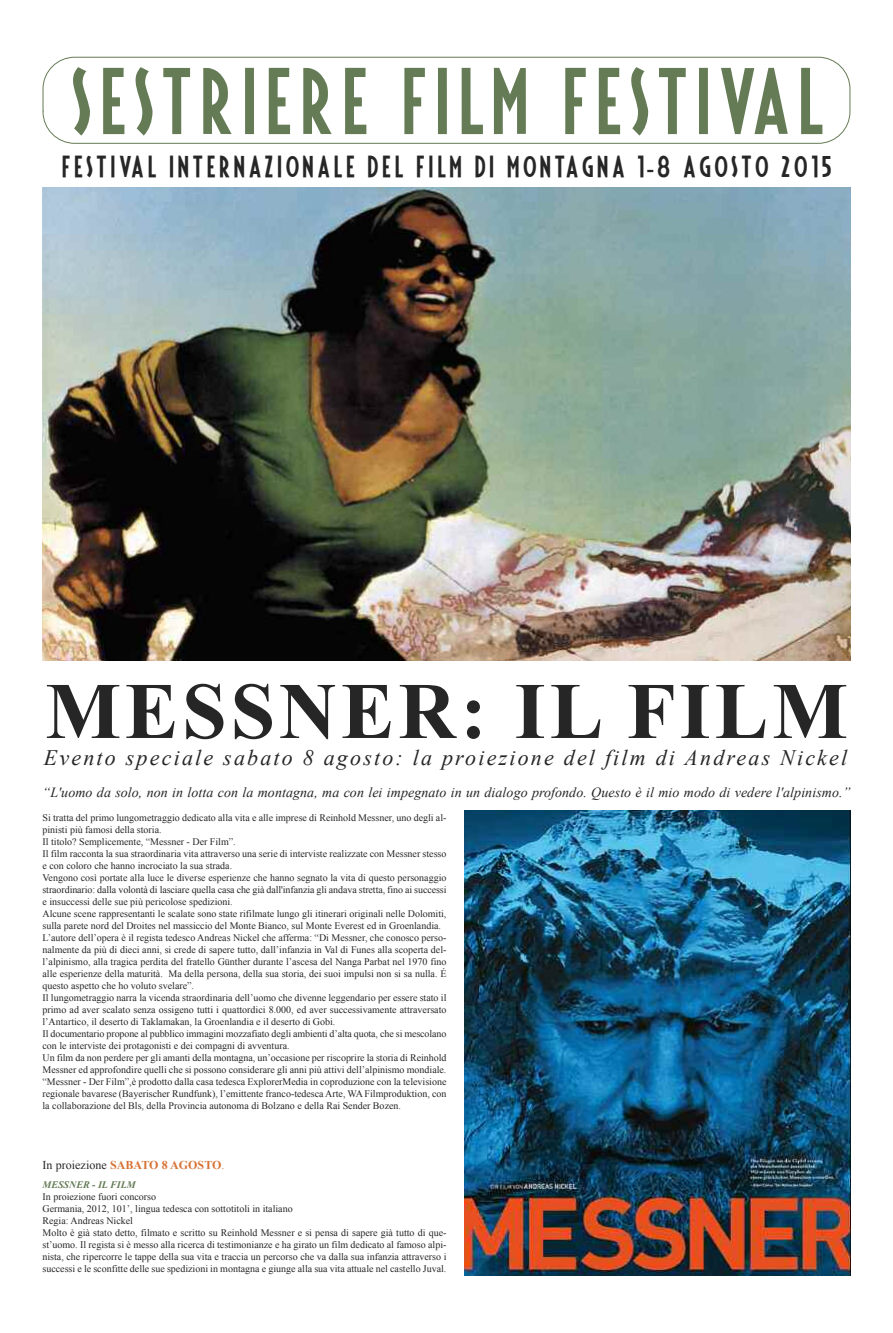
<style>
.page{position:relative;width:893px;height:1333px;background:#fff}
.page>*{position:absolute;margin:0;border:0;box-sizing:border-box;transform-origin:0 0}
.t1{font:700 80px "Times New Roman";letter-spacing:.05em;color:#272627}
.t2{font:75px "Fiesta";letter-spacing:.11em;color:#647b55}
.t3{font:24px "Fiesta";letter-spacing:.15em;color:#272627}
.t4{font:italic 22px "Times New Roman";letter-spacing:.1em;color:#272627}
.t5{font:italic 14px "Times New Roman";letter-spacing:.005em;color:#272627}
.t6{font:700 12px "Times New Roman";letter-spacing:.005em;color:#d87235}
.t7{font:10px/12px "Times New Roman";color:#272627}
.t8{font:italic 700 10px "Times New Roman";color:#647b55}
.s1{font-family:"Franklin Gothic";font-weight:500}
.s2{font-weight:400;color:#272627}
.s3{font-weight:400}
</style>
<div class="page">
<svg style="left:43px;top:57px;width:807px;height:87px"></svg>
<img style="left:43px;top:187px;width:807px;height:473px">
<img style="left:464px;top:810px;width:386px;height:465px">
<h2 class="t2" style="left:71px;top:66px;width:753px">SESTRIERE FILM FESTIVAL</h2>
<h3 class="t3" style="left:61px;top:155px;width:771px">FESTIVAL INTERNAZIONALE DEL FILM DI MONTAGNA 1<span class="s1">-</span>8 AGOSTO 2015</h3>
<h1 class="t1" style="left:45px;top:666px;width:804px">MESSNER: IL FILM</h1>
<h3 class="t4" style="left:44px;top:745px;width:805px">Evento speciale sabato 8 agosto: la proiezione del film di Andreas Nickel</h3>
<h3 class="t5" style="left:43px;top:784px;width:809px">“L'uomo da solo, non in lotta con la montagna, ma con lei impegnato in un dialogo profondo. Questo è il mio modo di vedere l'alpinismo.”</h3>
<p class="t7" style="left:43px;top:811px;width:405px">Si tratta del primo lungometraggio dedicato alla vita e alle imprese di Reinhold Messner, uno degli al&shy;pinisti più famosi della storia.<br>Il titolo? Semplicemente, “Messner - Der Film”.<br>Il film racconta la sua straordinaria vita attraverso una serie di interviste realizzate con Messner stesso e con coloro che hanno incrociato la sua strada.<br>Vengono così portate alla luce le diverse esperienze che hanno segnato la vita di questo personaggio straordinario: dalla volontà di lasciare quella casa che già dall'infanzia gli andava stretta, fino ai successi e insuccessi delle sue più pericolose spedizioni.<br>Alcune scene rappresentanti le scalate sono state rifilmate lungo gli itinerari originali nelle Dolomiti, sulla parete nord del Droites nel massiccio del Monte Bianco, sul Monte Everest ed in Groenlandia.<br>L’autore dell’opera è il regista tedesco Andreas Nickel che afferma: “Di Messner, che conosco perso&shy;nalmente da più di dieci anni, si crede di sapere tutto, dall’infanzia in Val di Funes alla scoperta del&shy;l’alpinismo, alla tragica perdita del fratello Günther durante l’ascesa del Nanga Parbat nel 1970 fino alle esperienze della maturità. Ma della persona, della sua storia, dei suoi impulsi non si sa nulla. É questo aspetto che ho voluto svelare”.<br>Il lungometraggio narra la vicenda straordinaria dell’uomo che divenne leggendario per essere stato il primo ad aver scalato senza ossigeno tutti i quattordici 8.000, ed aver successivamente attraversato l’Antartico, il deserto di Taklamakan, la Groenlandia e il deserto di Gobi.<br>Il documentario propone al pubblico immagini mozzafiato degli ambienti d’alta quota, che si mescolano con le interviste dei protagonisti e dei compagni di avventura.<br>Un film da non perdere per gli amanti della montagna, un’occasione per riscoprire la storia di Reinhold Messner ed approfondire quelli che si possono considerare gli anni più attivi dell’alpinismo mondiale. “Messner - Der Film”,è prodotto dalla casa tedesca ExplorerMedia in coproduzione con la televisione regionale bavarese (Bayerischer Rundfunk), l’emittente franco-tedesca Arte, WA Filmproduktion, con la collaborazione del Bls, della Provincia autonoma di Bolzano e della Rai Sender Bozen.</p>
<p class="t6" style="left:43px;top:1158px;width:184px"><span class="s2">In proiezione</span> SABATO 8 AGOSTO<span class="s3">.</span></p>
<p class="t8" style="left:43px;top:1178px;width:95px">MESSNER - IL FILM</p>
<p class="t7" style="left:43px;top:1190px;width:405px">In proiezione fuori concorso<br>Germania, 2012, 101’, lingua tedesca con sottotitoli in italiano<br>Regia: Andreas Nickel<br>Molto è già stato detto, filmato e scritto su Reinhold Messner e si pensa di sapere già tutto di que&shy;st’uomo. Il regista si è messo alla ricerca di testimonianze e ha girato un film dedicato al famoso alpi&shy;nista, che ripercorre le tappe della sua vita e traccia un percorso che va dalla sua infanzia attraverso i successi e le sconfitte delle sue spedizioni in montagna e giunge alla sua vita attuale nel castello Juval.</p>
</div>
